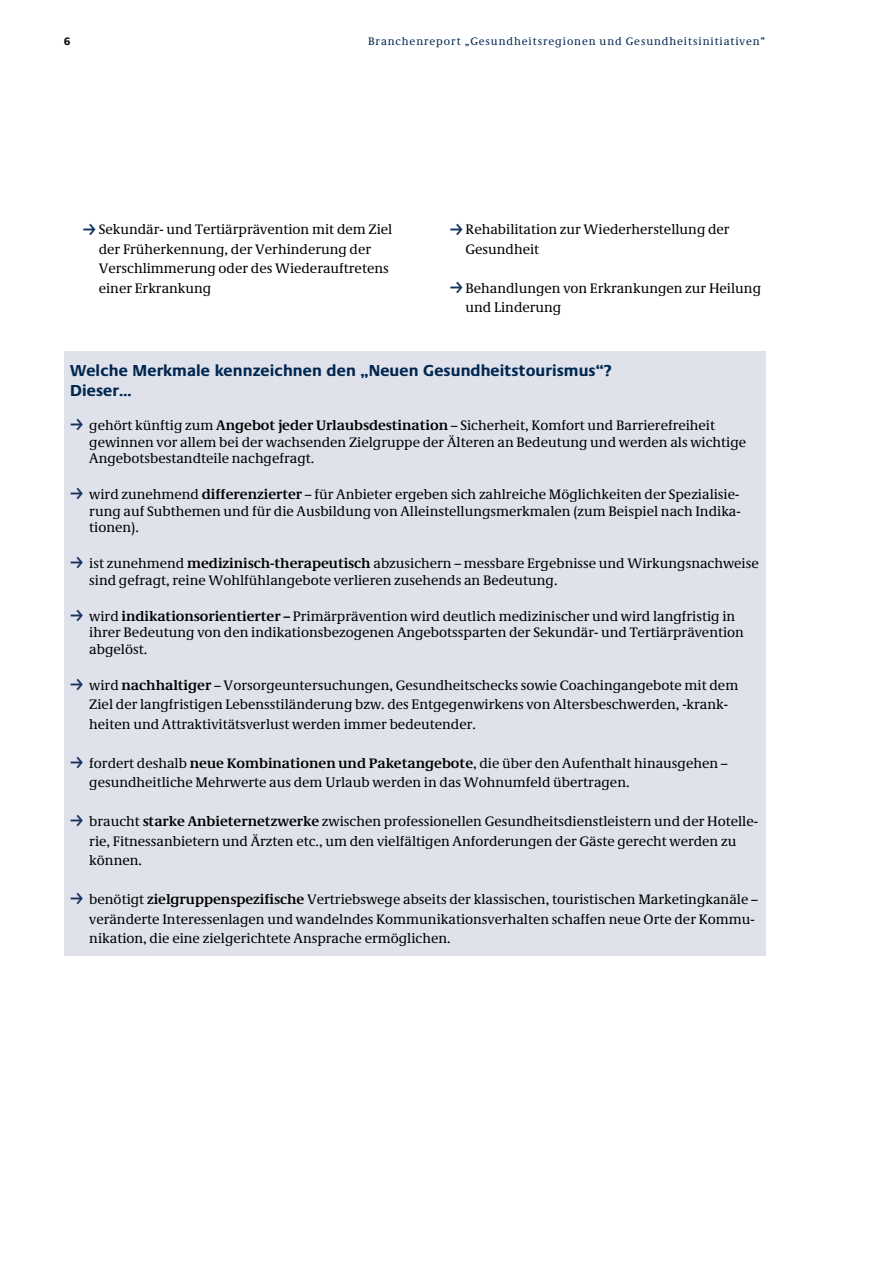
<style>
.page{position:relative;width:893px;height:1263px;background:#fff}
.page>*{position:absolute;margin:0;border:0;box-sizing:border-box;transform-origin:0 0}
.t1{font:700 16.5px/19.5px "Neue Praxis";letter-spacing:.005em;color:#002750}
.t2{font:14.25px/19.5px "Neue Demos";color:#000}
.t3{font:11.25px "Neue Demos";letter-spacing:.08em;color:#002750}
.t4{font:700 11.25px "Neue Praxis";color:#000}
.s1{font-family:"Neue Praxis";font-size:13.5px;color:#13345e}
.s2{font-weight:700}
</style>
<div class="page">
<div style="left:64px;top:351px;width:701px;height:605px;background:#dfe1eb"></div>
<p class="t4" style="left:64px;top:34px;width:8px">6</p>
<p class="t3" style="left:368px;top:34px;width:399px">Branchenreport „Gesundheitsregionen und Gesundheitsinitiativen“</p>
<p class="t2" style="left:99px;top:219px;width:295px;text-indent:-16px"><span class="s1">ƒ</span> Sekundär- und Tertiärprävention mit dem Ziel der Früherkennung, der Verhinderung der Verschlimmerung oder des Wiederauftretens einer Erkrankung</p>
<p class="t2" style="left:466px;top:219px;width:266px;text-indent:-16px"><span class="s1">ƒ</span> Rehabilitation zur Wiederherstellung der<br>Gesundheit</p>
<p class="t2" style="left:466px;top:278px;width:297px;text-indent:-16px"><span class="s1">ƒ</span> Behandlungen von Erkrankungen zur Heilung und Linderung</p>
<p class="t1" style="left:70px;top:361px;width:543px">Welche Merkmale kennzeichnen den „Neuen Gesundheitstourismus“?<br>Dieser…</p>
<p class="t2" style="left:89px;top:417px;width:658px;line-height:16.5px;text-indent:-19px"><sup>ƒ</sup> gehört künftig zum <span class="s2">Angebot jeder Urlaubsdestination</span> – Sicherheit, Komfort und Barrierefreiheit gewinnen vor allem bei der wachsenden Zielgruppe der Älteren an Bedeutung und werden als wichtige<br>Angebotsbestandteile nachgefragt.</p>
<p class="t2" style="left:89px;top:486px;width:653px;line-height:16.5px;text-align:justify;text-indent:-19px"><sup>ƒ</sup> wird zunehmend <span class="s2">differenzierter</span> – für Anbieter ergeben sich zahlreiche Möglichkeiten der Spezialisie&shy;rung auf Subthemen und für die Ausbildung von Alleinstellungsmerkmalen (zum Beispiel nach Indika&shy;tionen).</p>
<p class="t2" style="left:89px;top:555px;width:671px;line-height:16.5px;text-indent:-19px"><sup>ƒ</sup> ist zunehmend <span class="s2">medizinisch-therapeutisch</span> abzusichern – messbare Ergebnisse und Wirkungsnachweise sind gefragt, reine Wohlfühlangebote verlieren zusehends an Bedeutung.</p>
<p class="t2" style="left:89px;top:608px;width:656px;line-height:16.5px;text-indent:-19px"><sup>ƒ</sup> wird <span class="s2">indikationsorientierter –</span> Primärprävention wird deutlich medizinischer und wird langfristig in ihrer Bedeutung von den indikationsbezogenen Angebotssparten der Sekundär- und Tertiärprävention abgelöst.</p>
<p class="t2" style="left:89px;top:675px;width:651px;text-indent:-19px"><sup>ƒ</sup> wird <span class="s2">nachhaltiger</span> – Vorsorgeuntersuchungen, Gesundheitschecks sowie Coachingangebote mit dem<br>Ziel der langfristigen Lebensstiländerung bzw. des Entgegenwirkens von Altersbeschwerden, -krank&shy;heiten und Attraktivitätsverlust werden immer bedeutender.</p>
<p class="t2" style="left:89px;top:753px;width:640px;text-indent:-19px"><sup>ƒ</sup> fordert deshalb <span class="s2">neue Kombinationen und Paketangebote</span>, die über den Aufenthalt hinausgehen – gesundheitliche Mehrwerte aus dem Urlaub werden in das Wohnumfeld übertragen.</p>
<p class="t2" style="left:89px;top:812px;width:670px;text-indent:-19px"><sup>ƒ</sup> braucht <span class="s2">starke Anbieternetzwerke</span> zwischen professionellen Gesundheitsdienstleistern und der Hotelle&shy;rie, Fitnessanbietern und Ärzten etc., um den vielfältigen Anforderungen der Gäste gerecht werden zu können.</p>
<p class="t2" style="left:89px;top:890px;width:670px;text-indent:-19px"><sup>ƒ</sup> benötigt <span class="s2">zielgruppenspezifische</span> Vertriebswege abseits der klassischen, touristischen Marketingkanäle – veränderte Interessenlagen und wandelndes Kommunikationsverhalten schaffen neue Orte der Kommu&shy;nikation, die eine zielgerichtete Ansprache ermöglichen.</p>
</div>
